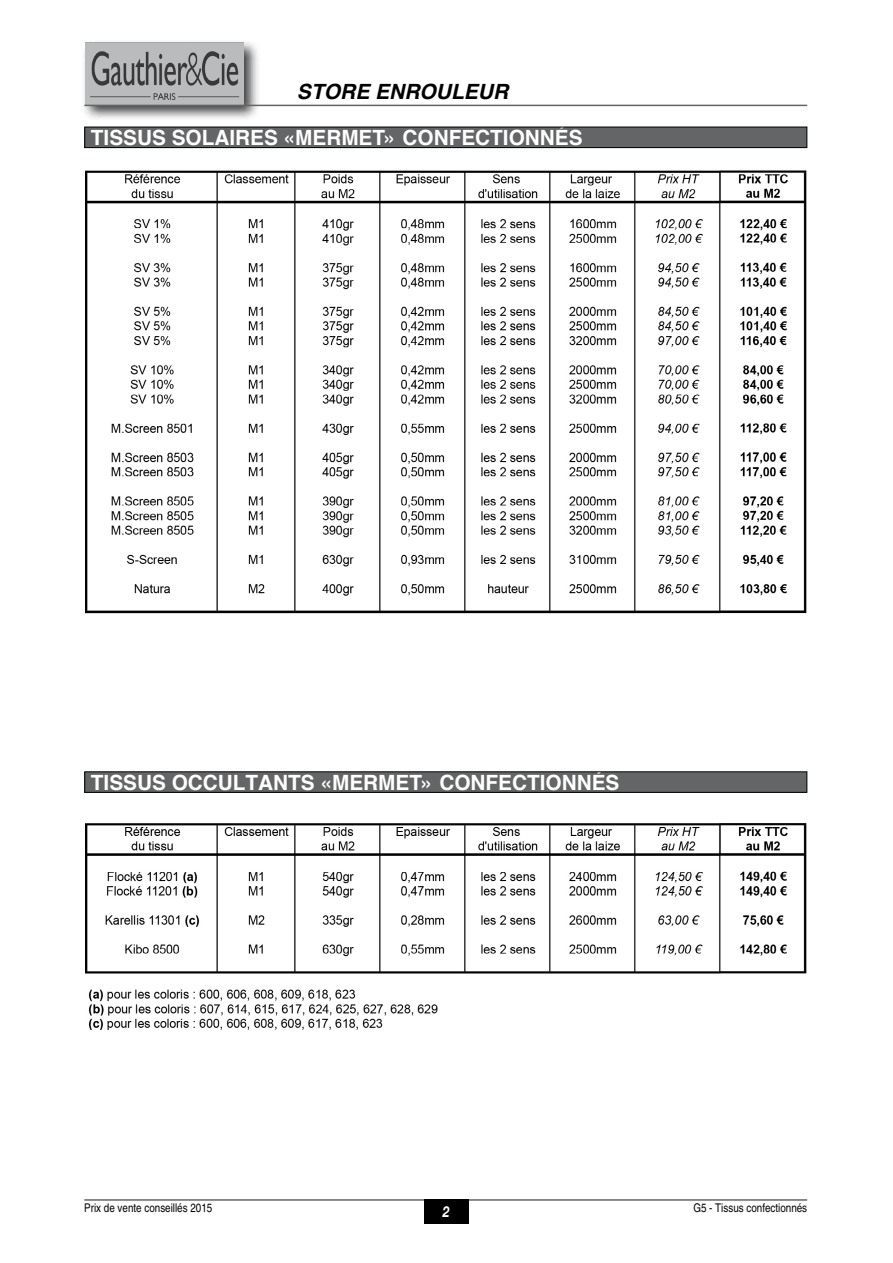
<style>
.page{position:relative;width:893px;height:1263px;background:#fff}
.page>*{position:absolute;margin:0;border:0;box-sizing:border-box;transform-origin:0 0}
.t1{font:700 21px "Helvetica";color:#fff}
.t2{font:italic 700 21px "Helvetica";color:#000}
.t3{font:italic 700 15px "Helvetica Neue";color:#fff;scale:.8 1}
.t4{font:condensed 12px "Helvetica";color:#000}
</style>
<div class="page">
<div style="left:81px;top:39px;width:179px;height:83px;background:#000;opacity:.75"></div>
<img style="left:85px;top:43px;width:158px;height:62px">
<hr style="left:84px;top:105px;width:723px;height:1px;background:#646567">
<div style="left:85px;top:127px;width:722px;height:21px;background:#646567"></div>
<div style="left:84px;top:127px;width:723px;height:21px;border:1px solid #000"></div>
<hr style="left:84px;top:1199px;width:723px;height:2px;background:#646567">
<div style="left:424px;top:1199px;width:44px;height:25px;background:#000"></div>
<img style="left:85px;top:170px;width:722px;height:444px">
<img style="left:85px;top:823px;width:722px;height:206px">
<div style="left:85px;top:772px;width:722px;height:20px;background:#646567"></div>
<div style="left:84px;top:771px;width:723px;height:22px;border:1px solid #000"></div>
<p class="t2" style="left:297px;top:74px;width:213px">STORE ENROULEUR</p>
<p class="t1" style="left:91px;top:121px;width:493px">TISSUS SOLAIRES «MERMET» CONFECTIONNÉS</p>
<p class="t1" style="left:91px;top:766px;width:530px">TISSUS OCCULTANTS «MERMET» CONFECTIONNÉS</p>
<p class="t4" style="left:84px;top:1200px;width:129px">Prix de vente conseillés 2015</p>
<p class="t4" style="left:693px;top:1200px;width:115px">G5 - Tissus confectionnés</p>
<p class="t3" style="left:443px;top:1200px;width:10px">2</p>
</div>
